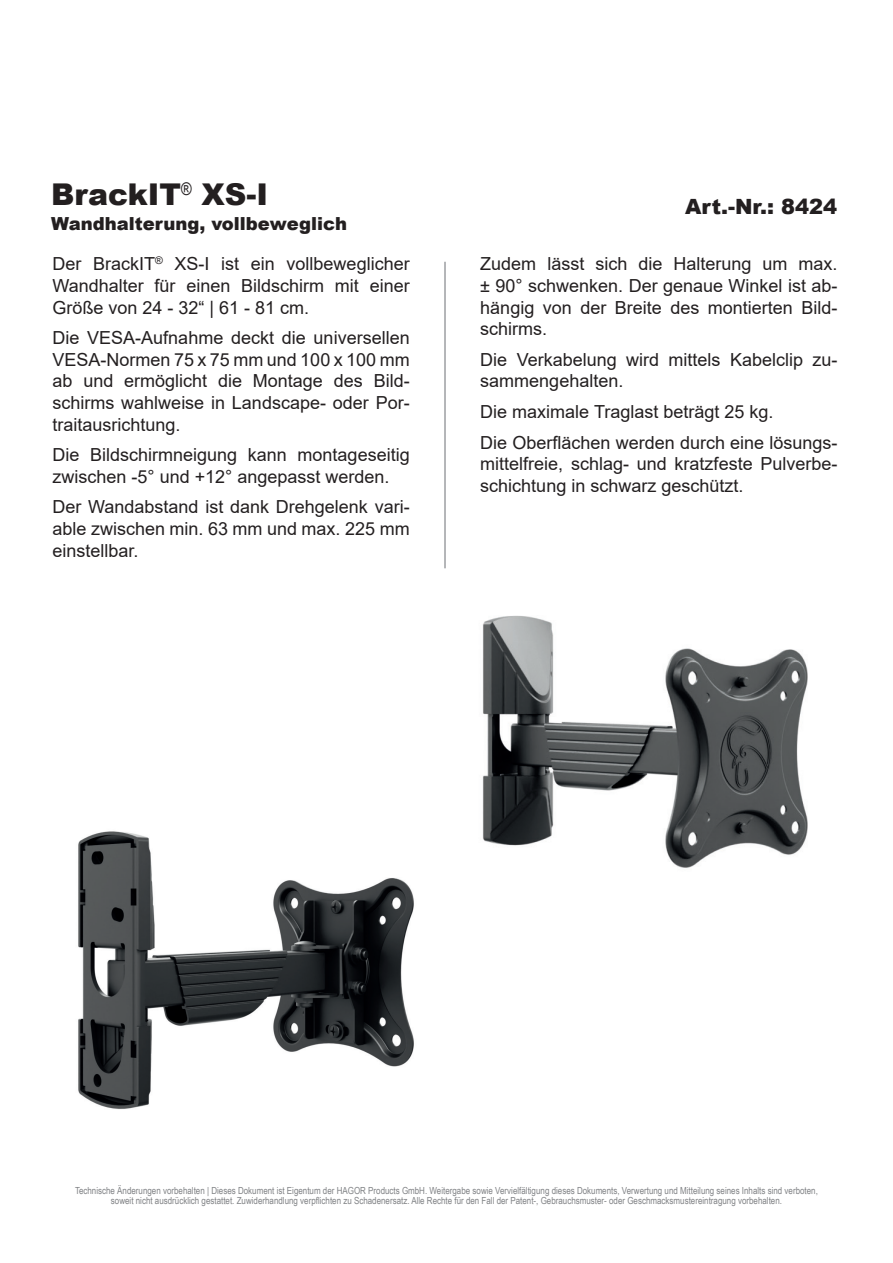
<style>
.page{position:relative;width:893px;height:1263px;background:#fff}
.page>*{position:absolute;margin:0;border:0;box-sizing:border-box;transform-origin:0 0}
.t1{font:900 30px "Arial";color:#231f20}
.t2{font:900 21px "Arial";color:#231f20}
.t3{font:18px/21.6px "Arial";color:#231f20;text-align:justify}
.t4{font:900 18px "Arial";color:#231f20}
.t5{font:9.75px/10.5px "Arial Narrow";color:#808285;text-align:center}
</style>
<div class="page">
<hr style="left:444px;top:262px;width:2px;height:306px;background:#9d9fa2">
<img style="left:482px;top:615px;width:326px;height:253px">
<img style="left:78px;top:831px;width:336px;height:278px">
<h1 class="t1" style="left:51px;top:172px;width:219px">BrackIT<sup>®</sup> XS-I</h1>
<p class="t4" style="left:51px;top:211px;width:297px">Wandhalterung, vollbeweglich</p>
<p class="t3" style="left:53px;top:253px;width:359px">Der BrackIT<sup>®</sup> XS-I ist ein vollbeweglicher Wandhalter für einen Bildschirm mit einer Größe von 24 - 32“ | 61 - 81 cm.</p>
<p class="t3" style="left:53px;top:327px;width:359px">Die VESA-Aufnahme deckt die universellen VESA-Normen 75 x 75 mm und 100 x 100 mm ab und ermöglicht die Montage des Bild&shy;schirms wahlweise in Landscape- oder Por&shy;traitausrichtung.</p>
<p class="t3" style="left:53px;top:444px;width:359px">Die Bildschirmneigung kann montageseitig zwischen -5° und +12° angepasst werden.</p>
<p class="t3" style="left:53px;top:496px;width:359px">Der Wandabstand ist dank Drehgelenk vari&shy;able zwischen min. 63 mm und max. 225 mm einstellbar.</p>
<p class="t2" style="left:685px;top:191px;width:154px">Art.-Nr.: 8424</p>
<p class="t3" style="left:480px;top:253px;width:359px">Zudem lässt sich die Halterung um max. ± 90° schwenken. Der genaue Winkel ist ab&shy;hängig von der Breite des montierten Bild&shy;schirms.</p>
<p class="t3" style="left:480px;top:349px;width:359px">Die Verkabelung wird mittels Kabelclip zu&shy;sammengehalten.</p>
<p class="t3" style="left:480px;top:396px;width:359px;line-height:30.6px">Die maximale Traglast beträgt 25 kg.<br>Die Oberflächen werden durch eine lösungs-</p>
<p class="t3" style="left:480px;top:453px;width:359px">mittelfreie, schlag- und kratzfeste Pulverbe&shy;schichtung in schwarz geschützt.</p>
<p class="t5" style="left:75px;top:1184px;width:744px">Technische Änderungen vorbehalten | Dieses Dokument ist Eigentum der HAGOR Products GmbH. Weitergabe sowie Vervielfältigung dieses Dokuments, Verwertung und Mitteilung seines Inhalts sind verboten, soweit nicht ausdrücklich gestattet. Zuwiderhandlung verpflichten zu Schadenersatz. Alle Rechte für den Fall der Patent-, Gebrauchsmuster- oder Geschmacksmustereintragung vorbehalten.</p>
</div>
